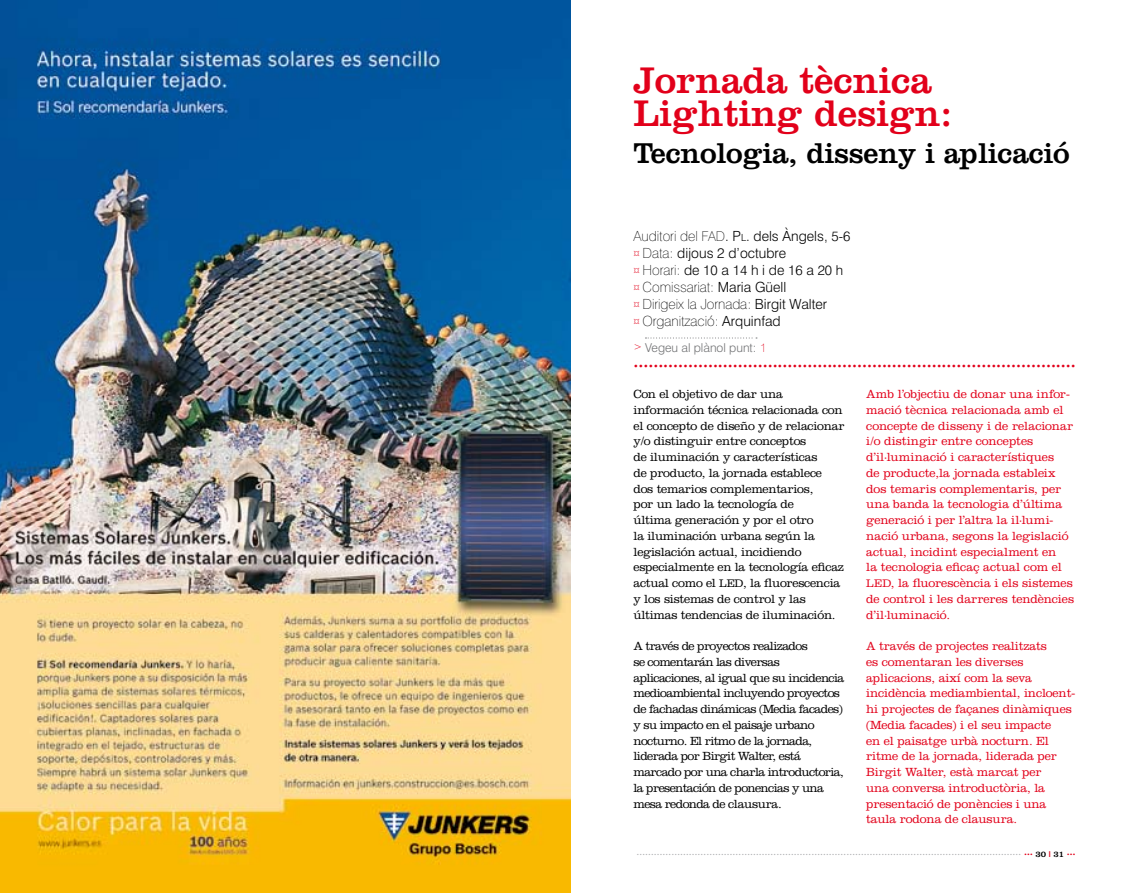
<style>
.page{position:relative;width:1141px;height:893px;background:#fff}
.page>*{position:absolute;margin:0;border:0;box-sizing:border-box;transform-origin:0 0}
.t1{font:38.5px/32.4px "Clarendon";color:#e2001a}
.t2{font:29.75px "Clarendon";letter-spacing:-.005em;color:#000}
.t3{font:700 17.5px "Swiss 721 BT";color:#e2001a}
.t4{font:100 14px/17.2px "Swiss 721 BT";letter-spacing:-.005em;color:#000}
.t5{font:300 14px/17.2px "Swiss 721 BT";color:#000}
.t6{font:300 13.65px "Swiss 721 BT";color:#000}
.t7{font:300 12.25px/15.8px "Clarendon";letter-spacing:-.01em;color:#e2001a}
.t8{font:300 12.25px/15.8px "Clarendon";letter-spacing:-.02em;color:#000}
.t9{font:300 12.25px/15.8px "Clarendon";letter-spacing:-.05em;color:#000}
.t10{font:300 12.25px "Swiss 721 BT";color:#707173}
.t11{font:8.75px "Clarendon";color:#b1b2b4}
.s1{font-weight:100}
.s2{font-weight:100;font-size:13.47px}
.s3{font-size:9.8px}
.s4{font-size:13.65px}
.s5{font-size:10.5px;color:#e2001a}
.s6{font-weight:100;font-size:14px}
.s7{font-size:14px}
.s8{font-weight:300;font-size:10.5px;color:#e2001a}
.s9{font-weight:300}
.s10{font-weight:100;color:#e2001a}
.s11{font-size:11.38px}
.s12{font-family:"Clarendon BT";font-weight:900;color:#e2001a}
.s13{color:#000}
.s14{font-weight:700;color:#e2001a}
</style>
<div class="page">
<svg style="left:645px;top:338px;width:112px;height:1px"></svg>
<img style="left:0;top:0;width:570px;height:893px">
<h1 class="t1" style="left:633px;top:64px;width:320px">Jornada tècnica<br>Lighting design:</h1>
<h2 class="t2" style="left:633px;top:136px;width:438px">Tecnologia, disseny i aplicació</h2>
<p class="t5" style="left:633px;top:227px;width:218px"><span class="s1">Auditori del</span> <span class="s2">FAD</span>. P<span class="s3">l</span>. dels Àngels, <span class="s4">5-6 </span><span class="s5">¤</span> <span class="s1">Data:</span> dijous 2 d’octubre</p>
<p class="t6" style="left:633px;top:262px;width:211px"><span class="s5">¤</span> <span class="s6">Horari:</span> <span class="s7">de</span> 10 <span class="s7">a</span> 14 <span class="s7">h i de</span> 16 <span class="s7">a</span> 20 h</p>
<p class="t4" style="left:633px;top:278px;width:195px"><span class="s8">¤</span> Comissariat: <span class="s9">Maria Güell<br></span><span class="s8">¤</span> Dirigeix la Jornada: <span class="s9">Birgit Walter </span><span class="s8">¤</span> Organització: <span class="s9">Arquinfad</span></p>
<p class="t10" style="left:633px;top:340px;width:134px"><span class="s5">&gt;</span> Vegeu al plànol punt: <span class="s10">1</span></p>
<h3 class="t3" style="left:633px;top:355px;width:444px">·························································································</h3>
<p class="t8" style="left:633px;top:386px;width:212px">Con el objetivo de dar una información técnica relacionada con el concepto de diseño y de relacionar y/o distinguir entre conceptos<br>de iluminación y características<br>de producto, la jornada establece dos temarios complementarios,<br>por un lado la tecnología de<br>última generación y por el otro<br>la iluminación urbana según la legislación actual, incidiendo especialmente en la tecnología eficaz actual como el <span class="s11">LED</span>, la fluorescencia y los sistemas de control y las últimas tendencias de iluminación.</p>
<p class="t9" style="left:633px;top:638px;width:212px">A través de proyectos realizados<br>se comentarán las diversas aplicaciones, al igual que su incidencia medioambiental incluyendo proyectos de fachadas dinámicas (Media facades) y su impacto en el paisaje urbano nocturno. El ritmo de la jornada, liderada por Birgit Walter, está marcado por una charla introductoria, la presentación de ponencias y una mesa redonda de clausura.</p>
<p class="t7" style="left:866px;top:386px;width:209px">Amb l’objectiu de donar una infor&shy;mació tècnica relacionada amb el concepte de disseny i de relacionar i/o distingir entre conceptes d’il·luminació i característiques<br>de producte,la jornada estableix dos temaris complementaris, per una banda la tecnologia d’última generació i per l’altra la il·lumi&shy;nació urbana, segons la legislació actual, incidint especialment en<br>la tecnologia eficaç actual com el <span class="s11">LED</span>, la fluorescència i els sistemes de control i les darreres tendències d’il·luminació.</p>
<p class="t7" style="left:866px;top:638px;width:210px">A través de projectes realitzats<br>es comentaran les diverses aplicacions, així com la seva incidència mediambiental, incloent&shy;hi projectes de façanes dinàmiques (Media facades) i el seu impacte<br>en el paisatge urbà nocturn. El ritme de la jornada, liderada per<br>Birgit Walter, està marcat per<br>una conversa introductòria, la presentació de ponències i una taula rodona de clausura.</p>
<p class="t11" style="left:636px;top:847px;width:441px">…………………………………………………………………………………………………………………… <span class="s12">…</span> <span class="s13">30</span> <span class="s14">|</span> <span class="s13">31</span> <span class="s12">…</span></p>
</div>
